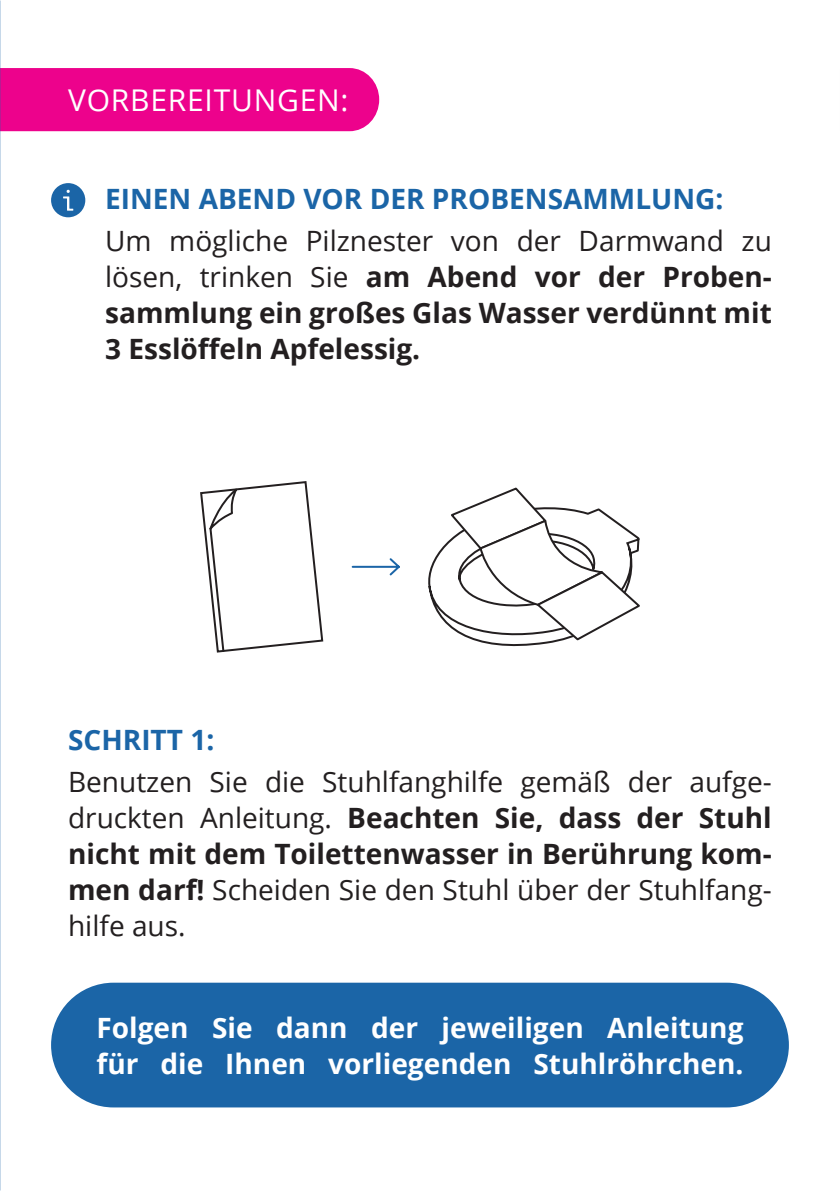
<style>
.page{position:relative;width:840px;height:1191px;background:#fff}
.page>*{position:absolute;margin:0;border:0;box-sizing:border-box;transform-origin:0 0}
.t1{font:30px "Open Sans";letter-spacing:.025em;color:#fff}
.t2{font:28px/36px "Open Sans";color:#231f20;text-align:justify}
.t3{font:700 28px/36px "Open Sans";color:#231f20;text-align:justify}
.t4{font:700 28px/36px "Open Sans";color:#fff}
.t5{font:700 28px "Open Sans";color:#1b65a7}
.s1{font-weight:400}
.s2{font-weight:700}
</style>
<div class="page">
<div style="left:0;top:68px;width:379px;height:63px;background:#ed028c"></div>
<div style="left:51px;top:183px;width:34px;height:34px;background:#1b65a7;border-radius:50%"></div>
<svg style="left:63px;top:190px;width:10px;height:21px"></svg>
<div style="left:51px;top:982px;width:737px;height:125px;background:#1b65a7;border-radius:62px"></div>
<svg style="left:428px;top:487px;width:212px;height:160px"></svg>
<svg style="left:200px;top:481px;width:124px;height:172px"></svg>
<svg style="left:351px;top:558px;width:49px;height:18px"></svg>
<p class="t1" style="left:68px;top:80px;width:282px">VORBEREITUNGEN:</p>
<p class="t5" style="left:105px;top:179px;width:619px">EINEN ABEND VOR DER PROBENSAMMLUNG:</p>
<p class="t3" style="left:105px;top:222px;width:668px"><span class="s1">Um mögliche Pilznester von der Darmwand zu lösen, trinken Sie</span> am Abend vor der Proben&shy;sammlung ein großes Glas Wasser verdünnt mit 3 Esslöffeln Apfelessig.</p>
<p class="t5" style="left:68px;top:720px;width:148px">SCHRITT 1:</p>
<p class="t2" style="left:68px;top:763px;width:704px">Benutzen Sie die Stuhlfanghilfe gemäß der aufge&shy;druckten Anleitung. <span class="s2">Beachten Sie, dass der Stuhl nicht mit dem Toilettenwasser in Berührung kom&shy;men darf!</span> Scheiden Sie den Stuhl über der Stuhlfang&shy;hilfe aus.</p>
<p class="t4" style="left:96px;top:1009px;width:648px">Folgen Sie dann der jeweiligen Anleitung für die Ihnen vorliegenden Stuhlröhrchen.</p>
</div>
